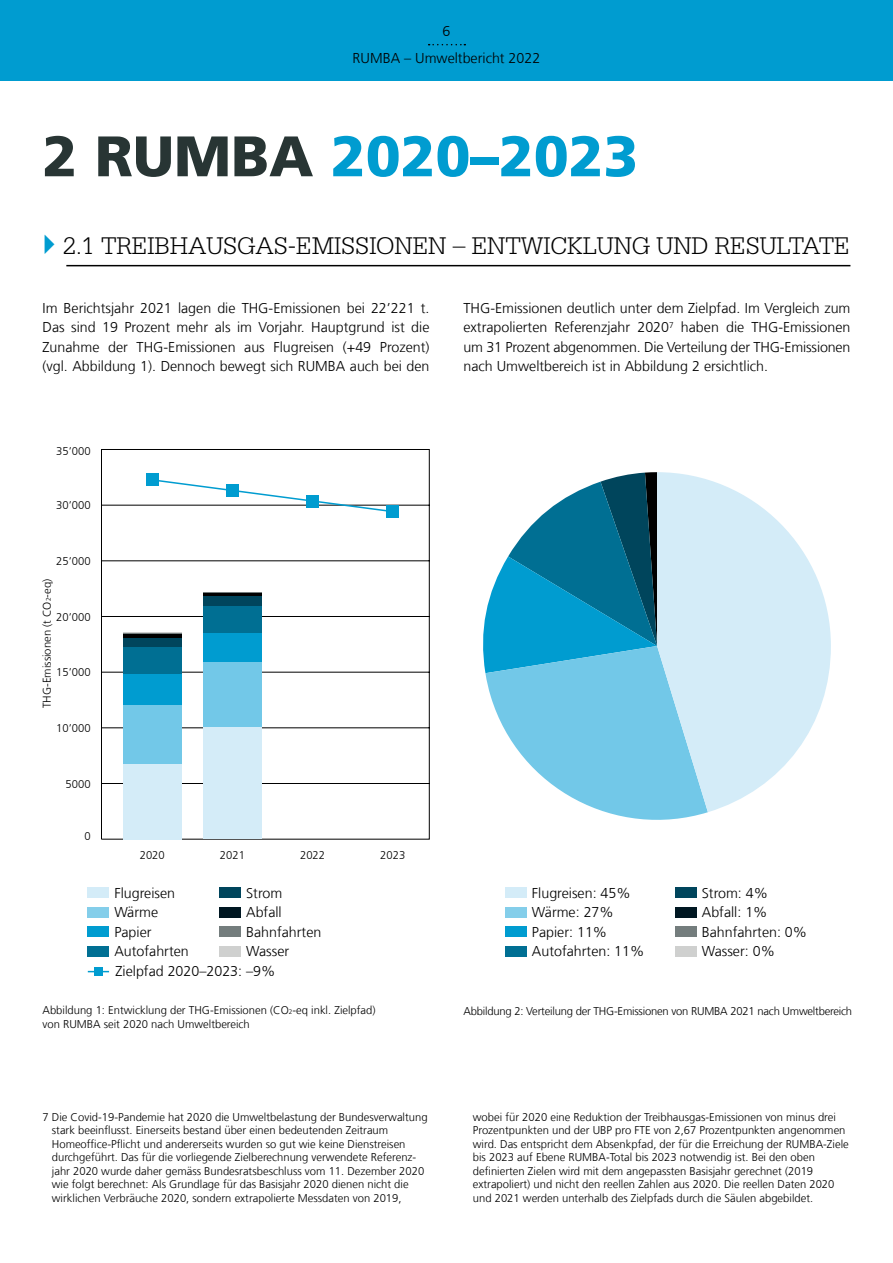
<style>
.page{position:relative;width:893px;height:1263px;background:#fff}
.page>*{position:absolute;margin:0;border:0;box-sizing:border-box;transform-origin:0 0}
.t1{font:900 57px "Frutiger LT Com";color:#009cd0}
.t2{font:300 25.5px "Serifa Std";letter-spacing:-.005em;color:#000}
.t3{font:300 14.25px/19.5px "Frutiger LT Com";color:#000}
.t4{font:300 11.25px/13.5px "Frutiger LT Com";color:#000}
.t5{font:300 11.25px "Frutiger LT Com";letter-spacing:-.02em;color:#000}
.s1{color:#283534}
.s2{font-size:6.6px}
</style>
<div class="page">
<div style="left:0;top:0;width:893px;height:81px;background:#009cd0"></div>
<svg style="left:429px;top:44px;width:36px;height:1px"></svg>
<hr style="left:66px;top:265px;width:784px;height:1px;background:#000">
<div style="left:88px;top:907px;width:21px;height:10px;background:#84ceea"></div>
<div style="left:505px;top:907px;width:22px;height:10px;background:#84ceea"></div>
<div style="left:94px;top:967px;width:9px;height:9px;background:#009cd0"></div>
<div style="left:220px;top:907px;width:21px;height:10px;background:#001722"></div>
<div style="left:675px;top:907px;width:21px;height:10px;background:#001722"></div>
<div style="left:88px;top:946px;width:21px;height:10px;background:#006f93"></div>
<div style="left:505px;top:946px;width:22px;height:10px;background:#006f93"></div>
<div style="left:220px;top:946px;width:21px;height:10px;background:#cfd0cf"></div>
<div style="left:675px;top:946px;width:21px;height:10px;background:#cfd0cf"></div>
<div style="left:88px;top:888px;width:21px;height:10px;background:#d4ecf8"></div>
<div style="left:505px;top:888px;width:22px;height:10px;background:#d4ecf8"></div>
<div style="left:220px;top:888px;width:21px;height:10px;background:#00455c"></div>
<div style="left:675px;top:888px;width:21px;height:10px;background:#00455c"></div>
<div style="left:88px;top:927px;width:21px;height:10px;background:#009cd0"></div>
<div style="left:505px;top:927px;width:22px;height:10px;background:#009cd0"></div>
<div style="left:220px;top:927px;width:21px;height:10px;background:#747d7d"></div>
<div style="left:675px;top:927px;width:21px;height:10px;background:#747d7d"></div>
<svg style="left:101px;top:449px;width:329px;height:390px"></svg>
<hr style="left:123px;top:632px;width:59px;height:1px;background:#cfd0cf">
<hr style="left:203px;top:592px;width:59px;height:1px;background:#cfd0cf">
<hr style="left:123px;top:633px;width:59px;height:1px;background:#747d7d">
<hr style="left:203px;top:593px;width:59px;height:1px;background:#747d7d">
<hr style="left:123px;top:634px;width:59px;height:4px;background:#000">
<hr style="left:203px;top:594px;width:59px;height:3px;background:#000">
<div style="left:123px;top:638px;width:59px;height:9px;background:#00455c"></div>
<div style="left:203px;top:597px;width:59px;height:9px;background:#00455c"></div>
<div style="left:123px;top:647px;width:59px;height:27px;background:#006f93"></div>
<div style="left:203px;top:606px;width:59px;height:27px;background:#006f93"></div>
<div style="left:123px;top:674px;width:59px;height:31px;background:#009cd0"></div>
<div style="left:203px;top:633px;width:59px;height:29px;background:#009cd0"></div>
<div style="left:123px;top:705px;width:59px;height:59px;background:#72c8e8"></div>
<div style="left:203px;top:662px;width:59px;height:66px;background:#72c8e8"></div>
<div style="left:123px;top:764px;width:59px;height:75px;background:#d4ecf8"></div>
<div style="left:203px;top:728px;width:59px;height:111px;background:#d4ecf8"></div>
<svg style="left:153px;top:478px;width:239px;height:35px"></svg>
<div style="left:146px;top:473px;width:13px;height:13px;background:#009cd0"></div>
<div style="left:226px;top:484px;width:13px;height:13px;background:#009cd0"></div>
<div style="left:306px;top:495px;width:13px;height:12px;background:#009cd0"></div>
<div style="left:386px;top:505px;width:13px;height:13px;background:#009cd0"></div>
<svg style="left:88px;top:971px;width:21px;height:1px"></svg>
<svg style="left:483px;top:472px;width:225px;height:348px"></svg>
<svg style="left:657px;top:472px;width:174px;height:340px;fill:#d4ecf8"></svg>
<p class="t3" style="left:353px;top:18px;width:189px;line-height:26.4px;text-align:center">6<br>RUMBA – Umweltbericht 2022</p>
<h1 class="t1" style="left:43px;top:122px;width:597px"><span class="s1">2 RUMBA</span> 2020–2023</h1>
<h2 class="t2" style="left:63px;top:232px;width:788px">2.1 TREIBHAUSGAS-EMISSIONEN – ENTWICKLUNG UND RESULTATE</h2>
<p class="t3" style="left:43px;top:298px;width:388px;text-align:justify">Im Berichtsjahr 2021 lagen die THG-Emissionen bei 22’221 t.<br>Das sind 19 Prozent mehr als im Vorjahr. Hauptgrund ist die Zunahme der THG-Emissionen aus Flugreisen (+49 Prozent) (vgl. Abbildung 1). Dennoch bewegt sich RUMBA auch bei den</p>
<p class="t3" style="left:463px;top:298px;width:388px;text-align:justify">THG-Emissionen deutlich unter dem Zielpfad. Im Vergleich zum extrapolierten Referenzjahr 2020<sup>7</sup> haben die THG-Emissionen um 31 Prozent abgenommen. Die Verteilung der THG-Emissionen nach Umweltbereich ist in Abbildung 2 ersichtlich.</p>
<p class="t4" style="left:56px;top:444px;width:36px">35’000</p>
<p class="t4" style="left:56px;top:499px;width:36px">30’000</p>
<p class="t4" style="left:56px;top:554px;width:36px">25’000</p>
<p class="t4" style="left:40px;top:708px;width:131px;rotate:-90deg">THG-Emissionen (t CO<span class="s2">2</span>-eq)</p>
<p class="t4" style="left:56px;top:611px;width:36px">20’000</p>
<p class="t4" style="left:56px;top:666px;width:36px">15’000</p>
<p class="t4" style="left:56px;top:721px;width:36px">10’000</p>
<p class="t4" style="left:66px;top:777px;width:27px">5000</p>
<p class="t4" style="left:84px;top:830px;width:8px">0</p>
<p class="t4" style="left:140px;top:848px;width:27px">2020</p>
<p class="t4" style="left:220px;top:848px;width:27px">2021</p>
<p class="t4" style="left:300px;top:848px;width:27px">2022</p>
<p class="t4" style="left:380px;top:848px;width:27px">2023</p>
<p class="t3" style="left:114px;top:883px;width:76px">Flugreisen<br>Wärme<br>Papier<br>Autofahrten</p>
<p class="t3" style="left:532px;top:883px;width:114px">Flugreisen: 45%<br>Wärme: 27%<br>Papier: 11%<br>Autofahrten: 11%</p>
<p class="t3" style="left:246px;top:883px;width:77px">Strom<br>Abfall<br>Bahnfahrten<br>Wasser</p>
<p class="t3" style="left:702px;top:883px;width:107px">Strom: 4%<br>Abfall: 1%<br>Bahnfahrten: 0%<br>Wasser: 0%</p>
<p class="t3" style="left:115px;top:961px;width:161px">Zielpfad 2020–2023: –9%</p>
<p class="t4" style="left:43px;top:1004px;width:335px">Abbildung 1: Entwicklung der THG-Emissionen (CO<span class="s2">2</span>-eq inkl. Zielpfad) von RUMBA seit 2020 nach Umweltbereich</p>
<p class="t5" style="left:463px;top:1004px;width:390px">Abbildung 2: Verteilung der THG-Emissionen von RUMBA 2021 nach Umweltbereich</p>
<p class="t4" style="left:52px;top:1110px;width:377px;text-indent:-9px">7 Die Covid-19-Pandemie hat 2020 die Umweltbelastung der Bundesverwaltung stark beeinflusst. Einerseits bestand über einen bedeutenden Zeitraum Homeoffice-Pflicht und andererseits wurden so gut wie keine Dienstreisen durchgeführt. Das für die vorliegende Zielberechnung verwendete Referenz&shy;jahr 2020 wurde daher gemäss Bundesratsbeschluss vom 11. Dezember 2020 wie folgt berechnet: Als Grundlage für das Basisjahr 2020 dienen nicht die wirklichen Verbräuche 2020, sondern extrapolierte Messdaten von 2019,</p>
<p class="t4" style="left:473px;top:1110px;width:377px">wobei für 2020 eine Reduktion der Treibhausgas-Emissionen von minus drei Prozentpunkten und der UBP pro FTE von 2,67 Prozentpunkten angenommen wird. Das entspricht dem Absenkpfad, der für die Erreichung der RUMBA-Ziele bis 2023 auf Ebene RUMBA-Total bis 2023 notwendig ist. Bei den oben definierten Zielen wird mit dem angepassten Basisjahr gerechnet (2019 extrapoliert) und nicht den reellen Zahlen aus 2020. Die reellen Daten 2020 und 2021 werden unterhalb des Zielpfads durch die Säulen abgebildet.</p>
</div>
